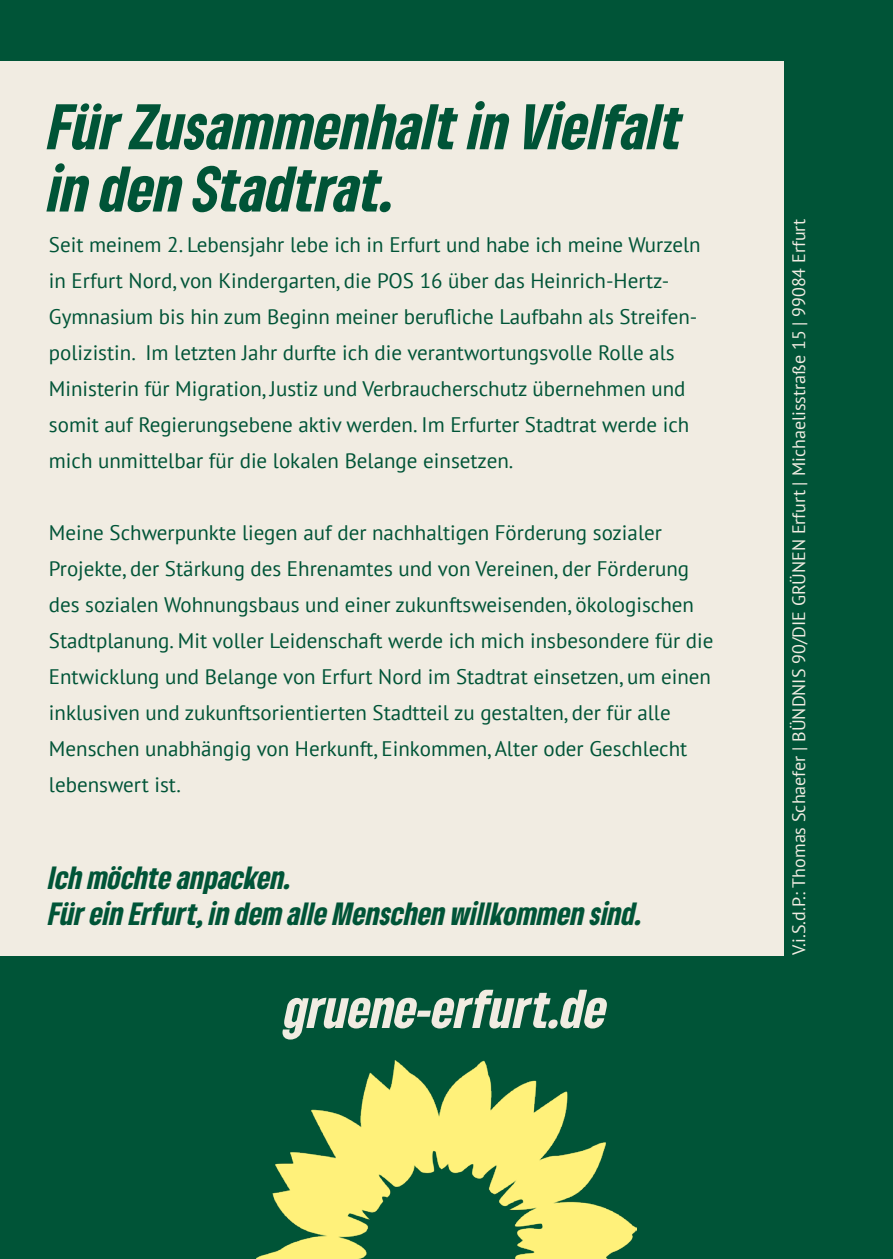
<style>
.page{position:relative;width:893px;height:1259px;background:#005437}
.page>*{position:absolute;margin:0;border:0;box-sizing:border-box;transform-origin:0 0}
.t1{font:italic 900 condensed 60px "Gruene Type";color:#005437}
.t2{font:italic 900 condensed 51px "Gruene Type";color:#f1ece2}
.t3{font:italic 900 condensed 30px "Gruene Type";color:#005437}
.copy_9_12_tanne{font:21px/36px "PT Sans";color:#005437}
.t4{font:18px "PT Sans";color:#f1ece2}
</style>
<div class="page">
<div style="left:0;top:61px;width:783px;height:894px;background:#f1ece2"></div>
<img style="left:256px;top:1060px;width:381px;height:199px">
<p class="t1" style="left:49px;top:87px;width:636px">Für Zusammenhalt in Vielfalt</p>
<p class="t1" style="left:49px;top:149px;width:349px">in den Stadtrat.</p>
<p class="copy_9_12_tanne" style="left:49px;top:226px;width:653px">Seit meinem 2. Lebensjahr lebe ich in Erfurt und habe ich meine Wurzeln in Erfurt Nord, von Kindergarten, die POS 16 über das Heinrich-Hertz-</p>
<p class="copy_9_12_tanne" style="left:49px;top:298px;width:650px">Gymnasium bis hin zum Beginn meiner berufliche Laufbahn als Streifen&shy;polizistin. Im letzten Jahr durfte ich die verantwortungsvolle Rolle als</p>
<p class="copy_9_12_tanne" style="left:49px;top:370px;width:638px">Ministerin für Migration, Justiz und Verbraucherschutz übernehmen und</p>
<p class="copy_9_12_tanne" style="left:49px;top:406px;width:642px">somit auf Regierungsebene aktiv werden. Im Erfurter Stadtrat werde ich mich unmittelbar für die lokalen Belange einsetzen.</p>
<p class="copy_9_12_tanne" style="left:49px;top:514px;width:615px">Meine Schwerpunkte liegen auf der nachhaltigen Förderung sozialer</p>
<p class="copy_9_12_tanne" style="left:49px;top:550px;width:666px">Projekte, der Stärkung des Ehrenamtes und von Vereinen, der Förderung des sozialen Wohnungsbaus und einer zukunftsweisenden, ökologischen Stadtplanung. Mit voller Leidenschaft werde ich mich insbesondere für die Entwicklung und Belange von Erfurt Nord im Stadtrat einsetzen, um einen inklusiven und zukunftsorientierten Stadtteil zu gestalten, der für alle</p>
<p class="copy_9_12_tanne" style="left:49px;top:730px;width:640px">Menschen unabhängig von Herkunft, Einkommen, Alter oder Geschlecht</p>
<p class="copy_9_12_tanne" style="left:49px;top:766px;width:133px">lebenswert ist.</p>
<p class="t3" style="left:49px;top:857px;width:245px">Ich möchte anpacken.</p>
<p class="t3" style="left:49px;top:893px;width:596px">Für ein Erfurt, in dem alle Menschen willkommen sind.</p>
<p class="t2" style="left:285px;top:975px;width:324px">gruene-erfurt.de</p>
<p class="t4" style="left:787px;top:955px;width:738px;rotate:-90deg">V.i.S.d.P.: Thomas Schaefer | BÜNDNIS 90/DIE GRÜNEN Erfurt | Michaelisstraße 15 | 99084 Erfurt</p>
</div>
